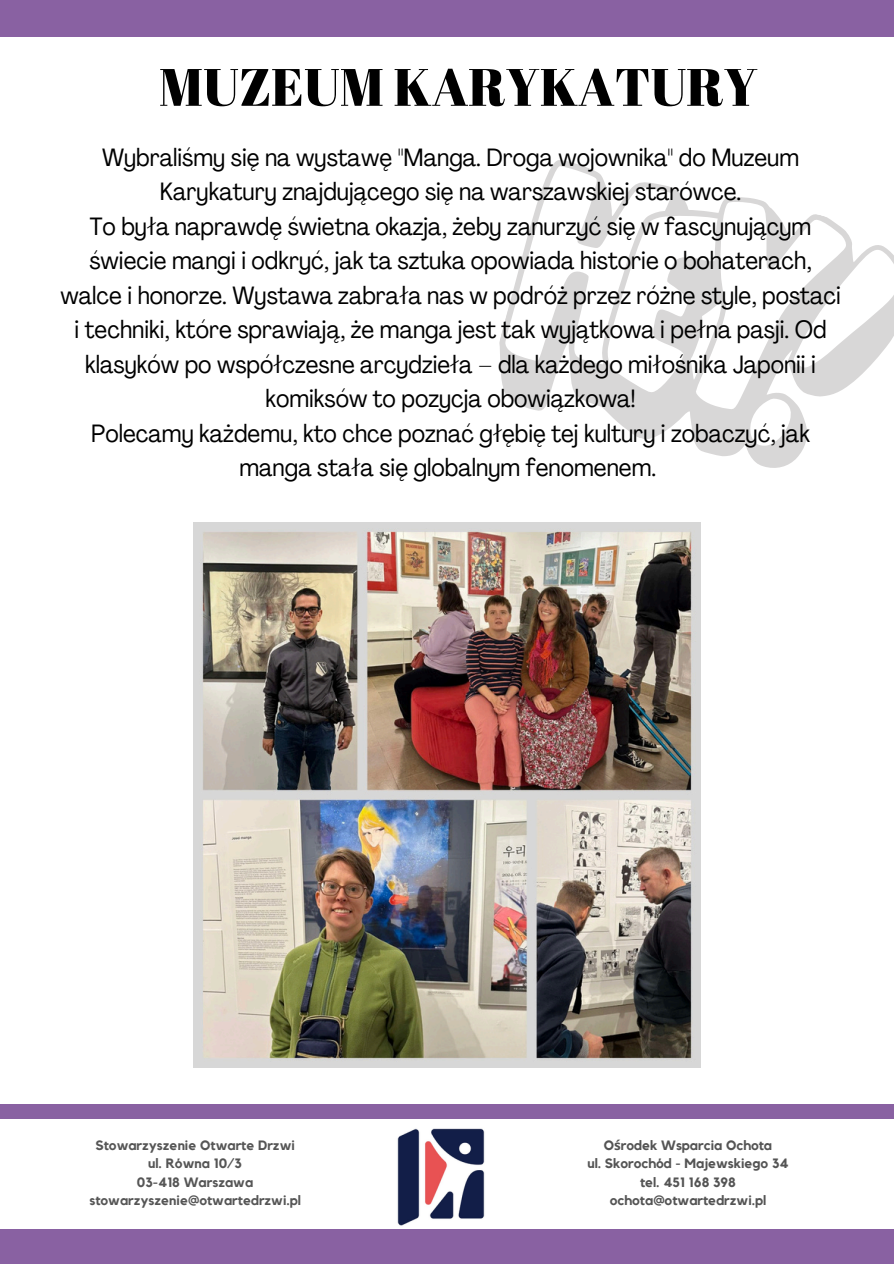
<style>
.page{position:relative;width:894px;height:1264px;background:#fff}
.page>*{position:absolute;margin:0;border:0;box-sizing:border-box;transform-origin:0 0}
.t1{font:52.5px "Abril Fatface";color:#000}
.t2{font:condensed 24.75px/34.5px "Agrandir";color:#000;text-align:center}
.t3{font:700 13.5px "Kollektif";color:#545454}
.t4{font:700 13.5px/18px "Kollektif";color:#000;text-align:center}
.s1{font-family:"Noto Sans"}
</style>
<div class="page">
<div style="left:0;top:1229px;width:893px;height:34px;background:#8961a2"></div>
<div style="left:0;top:0;width:893px;height:37px;background:#8961a2"></div>
<div style="left:0;top:1104px;width:893px;height:14px;background:#8961a2"></div>
<img style="left:397px;top:1128px;width:88px;height:98px">
<img style="left:193px;top:523px;width:507px;height:544px">
<svg style="left:499px;top:160px;width:394px;height:308px"></svg>
<p class="t1" style="left:159px;top:50px;width:600px">MUZEUM KARYKATURY</p>
<p class="t2" style="left:60px;top:142px;width:781px">Wybraliśmy się na wystawę "Manga. Droga wojownika" do Muzeum Karykatury znajdującego się na warszawskiej starówce.<br>To była naprawdę świetna okazja, żeby zanurzyć się w fascynującym świecie mangi i odkryć, jak ta sztuka opowiada historie o bohaterach, walce i honorze. Wystawa zabrała nas w podróż przez różne style, postaci i techniki, które sprawiają, że manga jest tak wyjątkowa i pełna pasji. Od klasyków po współczesne arcydzieła – dla każdego miłośnika Japonii i komiksów to pozycja obowiązkowa!<br>Polecamy każdemu, kto chce poznać głębię tej kultury i zobaczyć, jak manga stała się globalnym fenomenem.</p>
<p class="t4" style="left:89px;top:1137px;width:213px">Stowarzyszenie Otwarte Drzwi ul. Równa 10/3<br>03-418 Warszawa stowarzyszenie@otwartedrzwi.pl</p>
<p class="t3" style="left:603px;top:1139px;width:170px">O<span class="s1">ś</span>rodek Wsparcia Ochota</p>
<h1 class="t3" style="left:587px;top:1157px;width:203px">ul. Skorochód - Majewskiego 34</h1>
<h2 class="t3" style="left:639px;top:1175px;width:97px">tel. 451 168 398</h2>
<p class="t3" style="left:609px;top:1193px;width:158px">ochota@otwartedrzwi.pl</p>
</div>
